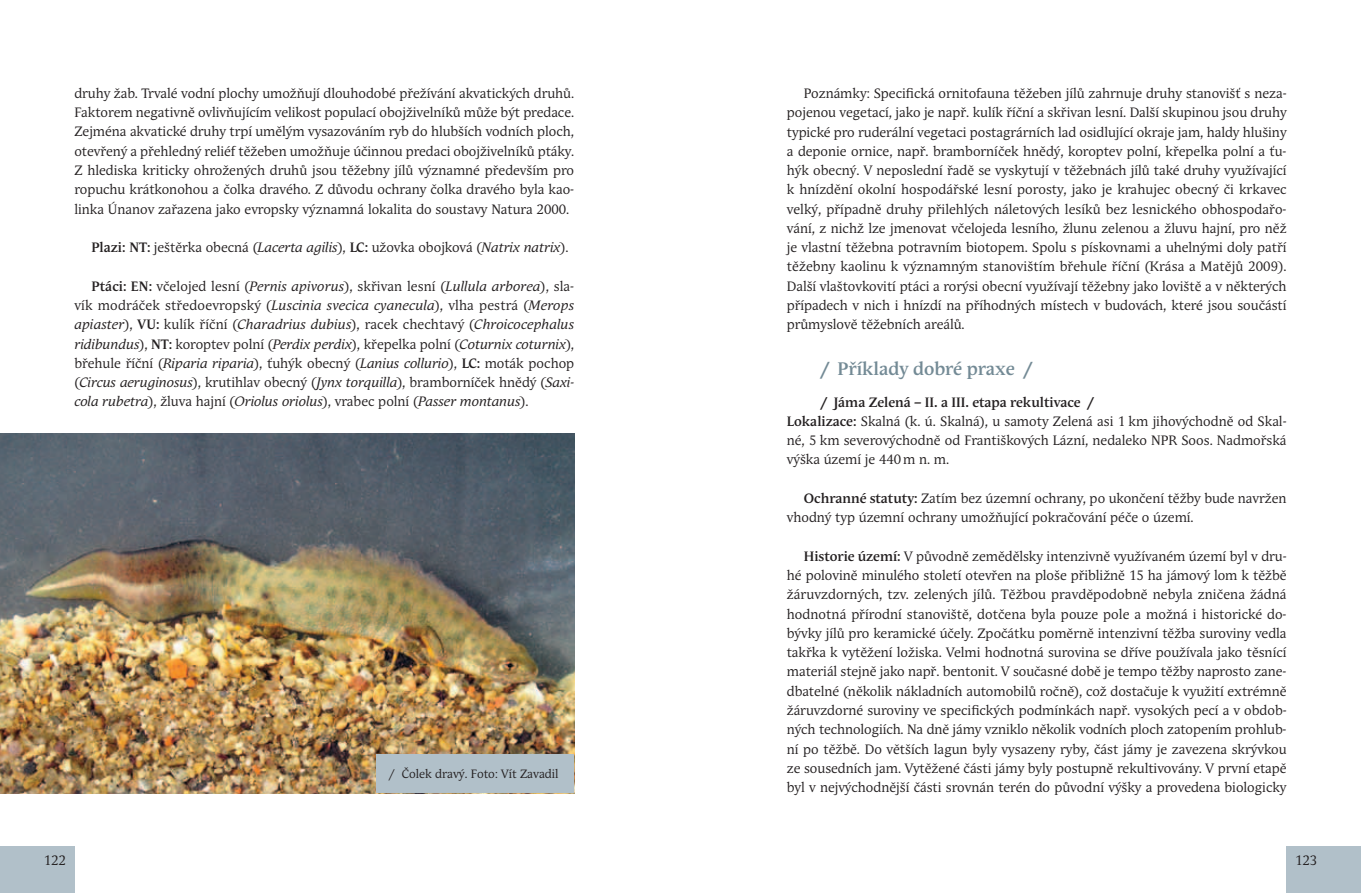
<style>
.page{position:relative;width:1361px;height:893px;background:#fff}
.page>*{position:absolute;margin:0;border:0;box-sizing:border-box;transform-origin:0 0}
.t1{font:700 18px "Andulka Book Pro";color:#738a95}
.t2{font:13.5px/19.4px "Andulka Book Pro";color:#231f20;text-align:justify}
.t3{font:12px "Andulka Book Pro";color:#231f20}
.s1{font-weight:700}
.s2{font-style:italic}
</style>
<div class="page">
<div style="left:1286px;top:846px;width:75px;height:47px;background:#b1c0c9"></div>
<div style="left:0;top:846px;width:74px;height:47px;background:#b1c0c9"></div>
<img style="left:0;top:434px;width:574px;height:359px">
<div style="left:376px;top:755px;width:198px;height:38px;background:#b1c0c9"></div>
<p class="t2" style="left:74px;top:84px;width:501px">druhy žab. Trvalé vodní plochy umožňují dlouhodobé přežívání akvatických druhů.<br>Faktorem negativně ovlivňujícím velikost populací obojživelníků může být predace.<br>Zejména akvatické druhy trpí umělým vysazováním ryb do hlubších vodních ploch, otevřený a přehledný reliéf těžeben umožňuje účinnou predaci obojživelníků ptáky.<br>Z hlediska kriticky ohrožených druhů jsou těžebny jílů významné především pro ropuchu krátkonohou a čolka dravého. Z důvodu ochrany čolka dravého byla kao&shy;linka Únanov zařazena jako evropsky významná lokalita do soustavy Natura 2000.</p>
<p class="t2" style="left:91px;top:238px;width:478px"><span class="s1">Plazi: NT:</span> ještěrka obecná (<span class="s2">Lacerta agilis</span>), <span class="s1">LC:</span> užovka obojková (<span class="s2">Natrix natrix</span>).</p>
<p class="t2" style="left:74px;top:276px;width:501px;text-indent:17px"><span class="s1">Ptáci: EN:</span> včelojed lesní (<span class="s2">Pernis apivorus</span>), skřivan lesní (<span class="s2">Lullula arborea</span>), sla&shy;vík modráček středoevropský (<span class="s2">Luscinia svecica cyanecula</span>), vlha pestrá (<span class="s2">Merops apiaster</span>), <span class="s1">VU:</span> kulík říční (<span class="s2">Charadrius dubius</span>), racek chechtavý (<span class="s2">Chroicocephalus ridibundus</span>), <span class="s1">NT:</span> koroptev polní (<span class="s2">Perdix perdix</span>), křepelka polní (<span class="s2">Coturnix coturnix</span>), břehule říční (<span class="s2">Riparia riparia</span>), ťuhýk obecný (<span class="s2">Lanius collurio</span>), <span class="s1">LC:</span> moták pochop (<span class="s2">Circus aeruginosus</span>), krutihlav obecný (<span class="s2">Jynx torquilla</span>), bramborníček hnědý (<span class="s2">Saxi&shy;cola rubetra</span>), žluva hajní (<span class="s2">Oriolus oriolus</span>), vrabec polní (<span class="s2">Passer montanus</span>).</p>
<p class="t3" style="left:389px;top:767px;width:171px">/ Čolek dravý. Foto: Vít Zavadil</p>
<p class="t2" style="left:787px;top:84px;width:501px;text-indent:17px">Poznámky: Specifická ornitofauna těžeben jílů zahrnuje druhy stanovišť s neza&shy;pojenou vegetací, jako je např. kulík říční a skřivan lesní. Další skupinou jsou druhy typické pro ruderální vegetaci postagrárních lad osidlující okraje jam, haldy hlušiny a deponie ornice, např. bramborníček hnědý, koroptev polní, křepelka polní a ťu&shy;hýk obecný. V neposlední řadě se vyskytují v těžebnách jílů také druhy využívající k hnízdění okolní hospodářské lesní porosty, jako je krahujec obecný či krkavec velký, případně druhy přilehlých náletových lesíků bez lesnického obhospodařo&shy;vání, z nichž lze jmenovat včelojeda lesního, žlunu zelenou a žluvu hajní, pro něž je vlastní těžebna potravním biotopem. Spolu s pískovnami a uhelnými doly patří těžebny kaolinu k významným stanovištím břehule říční (Krása a Matějů 2009).<br>Další vlaštovkovití ptáci a rorýsi obecní využívají těžebny jako loviště a v některých případech v nich i hnízdí na příhodných místech v budovách, které jsou součástí průmyslově těžebních areálů.</p>
<h1 class="t1" style="left:821px;top:358px;width:212px">/ Příklady dobré praxe /</h1>
<p class="t2" style="left:787px;top:392px;width:501px;text-align:left;text-indent:34px"><span class="s1">/ Jáma Zelená – II. a III. etapa rekultivace /<br>Lokalizace:</span> Skalná (k. ú. Skalná), u samoty Zelená asi 1 km jihovýchodně od Skal&shy;né, 5 km severovýchodně od Františkových Lázní, nedaleko NPR Soos. Nadmořská výška území je 440m n. m.</p>
<p class="t2" style="left:787px;top:489px;width:501px;text-indent:17px"><span class="s1">Ochranné statuty:</span> Zatím bez územní ochrany, po ukončení těžby bude navržen vhodný typ územní ochrany umožňující pokračování péče o území.</p>
<p class="t2" style="left:787px;top:546px;width:501px;text-indent:17px"><span class="s1">Historie území:</span> V původně zemědělsky intenzivně využívaném území byl v dru&shy;hé polovině minulého století otevřen na ploše přibližně 15 ha jámový lom k těžbě žáruvzdorných, tzv. zelených jílů. Těžbou pravděpodobně nebyla zničena žádná hodnotná přírodní stanoviště, dotčena byla pouze pole a možná i historické do&shy;bývky jílů pro keramické účely. Zpočátku poměrně intenzivní těžba suroviny vedla takřka k vytěžení ložiska. Velmi hodnotná surovina se dříve používala jako těsnící materiál stejně jako např. bentonit. V současné době je tempo těžby naprosto zane&shy;dbatelné (několik nákladních automobilů ročně), což dostačuje k využití extrémně žáruvzdorné suroviny ve specifických podmínkách např. vysokých pecí a v obdob&shy;ných technologiích. Na dně jámy vzniklo několik vodních ploch zatopením prohlub&shy;ní po těžbě. Do větších lagun byly vysazeny ryby, část jámy je zavezena skrývkou ze sousedních jam. Vytěžené části jámy byly postupně rekultivovány. V první etapě byl v nejvýchodnější části srovnán terén do původní výšky a provedena biologicky</p>
<p class="t2" style="left:44px;top:851px;width:24px">122</p>
<p class="t2" style="left:1295px;top:851px;width:24px">123</p>
</div>
